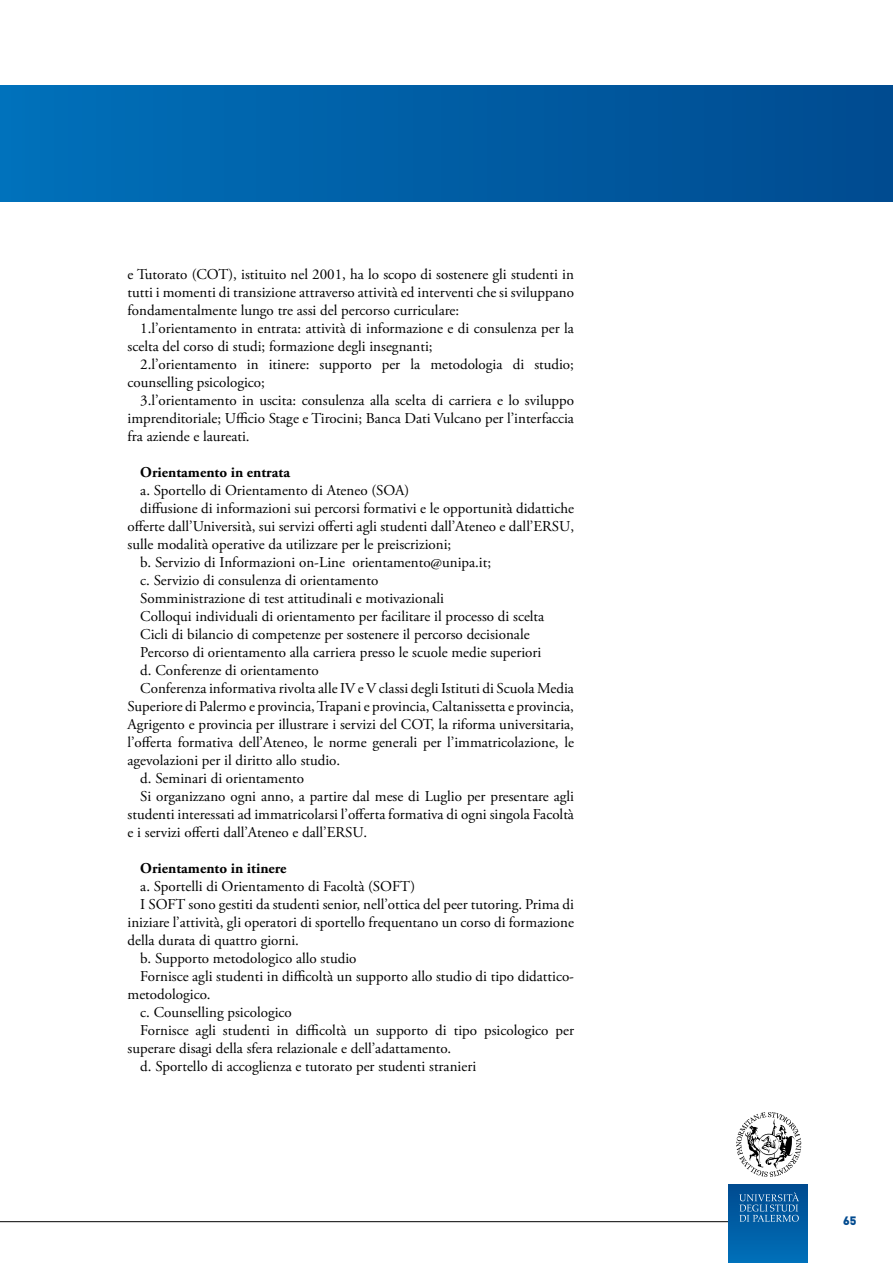
<style>
.page{position:relative;width:893px;height:1263px;background:#fff}
.page>*{position:absolute;margin:0;border:0;box-sizing:border-box;transform-origin:0 0}
.t1{font:15px/18px "Adobe Garamond Pro";color:#000;text-align:justify}
.t2{font:700 15px "Adobe Garamond Pro";color:#000}
.t3{font:900 12px "DIN Pro";color:#004a8f}
</style>
<div class="page">
<hr style="left:0;top:1221px;width:791px;height:1px;background:#000">
<div style="left:729px;top:1184px;width:79px;height:79px;background:linear-gradient(to bottom,#004a8f,#0070b9)"></div>
<svg style="left:739px;top:1192px;width:60px;height:30px;background:#2b71ab"></svg>
<svg style="left:736px;top:1112px;width:65px;height:65px"></svg>
<div style="left:0;top:85px;width:893px;height:117px;background:linear-gradient(to right,#0070ba,#004b8f)"></div>
<p class="t1" style="left:128px;top:266px;width:448px">e Tutorato (COT), istituito nel 2001, ha lo scopo di sostenere gli studenti in tutti i momenti di transizione attraverso attività ed interventi che si sviluppano fondamentalmente lungo tre assi del percorso curriculare:</p>
<p class="t1" style="left:128px;top:320px;width:448px;text-indent:13px">1.l’orientamento in entrata: attività di informazione e di consulenza per la scelta del corso di studi; formazione degli insegnanti;</p>
<p class="t1" style="left:128px;top:356px;width:448px;text-indent:13px">2.l’orientamento in itinere: supporto per la metodologia di studio; counselling psicologico;</p>
<p class="t1" style="left:128px;top:392px;width:448px;text-indent:13px">3.l’orientamento in uscita: consulenza alla scelta di carriera e lo sviluppo imprenditoriale; Ufficio Stage e Tirocini; Banca Dati Vulcano per l’interfaccia fra aziende e laureati.</p>
<p class="t2" style="left:140px;top:463px;width:151px">Orientamento in entrata</p>
<p class="t1" style="left:140px;top:482px;width:270px">a. Sportello di Orientamento di Ateneo (SOA)</p>
<p class="t1" style="left:140px;top:500px;width:435px">diffusione di informazioni sui percorsi formativi e le opportunità didattiche</p>
<p class="t1" style="left:128px;top:518px;width:448px">offerte dall’Università, sui servizi offerti agli studenti dall’Ateneo e dall’ERSU,</p>
<p class="t1" style="left:128px;top:536px;width:325px">sulle modalità operative da utilizzare per le preiscrizioni;</p>
<p class="t1" style="left:140px;top:554px;width:352px">b. Servizio di Informazioni on-Line orientamento@unipa.it;</p>
<p class="t1" style="left:140px;top:572px;width:240px">c. Servizio di consulenza di orientamento</p>
<p class="t1" style="left:140px;top:590px;width:305px">Somministrazione di test attitudinali e motivazionali</p>
<p class="t1" style="left:140px;top:608px;width:405px">Colloqui individuali di orientamento per facilitare il processo di scelta</p>
<p class="t1" style="left:140px;top:626px;width:391px">Cicli di bilancio di competenze per sostenere il percorso decisionale</p>
<p class="t1" style="left:140px;top:644px;width:403px">Percorso di orientamento alla carriera presso le scuole medie superiori</p>
<p class="t1" style="left:140px;top:662px;width:180px">d. Conferenze di orientamento</p>
<p class="t1" style="left:140px;top:680px;width:435px">Conferenza informativa rivolta alle IV e V classi degli Istituti di Scuola Media</p>
<p class="t1" style="left:128px;top:698px;width:448px">Superiore di Palermo e provincia, Trapani e provincia, Caltanissetta e provincia,</p>
<p class="t1" style="left:128px;top:716px;width:448px">Agrigento e provincia per illustrare i servizi del COT, la riforma universitaria,</p>
<p class="t1" style="left:128px;top:734px;width:448px">l’offerta formativa dell’Ateneo, le norme generali per l’immatricolazione, le</p>
<p class="t1" style="left:128px;top:752px;width:214px">agevolazioni per il diritto allo studio.</p>
<p class="t1" style="left:140px;top:770px;width:165px">d. Seminari di orientamento</p>
<p class="t1" style="left:140px;top:788px;width:435px">Si organizzano ogni anno, a partire dal mese di Luglio per presentare agli</p>
<p class="t1" style="left:128px;top:806px;width:448px">studenti interessati ad immatricolarsi l’offerta formativa di ogni singola Facoltà</p>
<p class="t1" style="left:128px;top:824px;width:241px">e i servizi offerti dall’Ateneo e dall’ERSU.</p>
<p class="t2" style="left:140px;top:859px;width:148px">Orientamento in itinere</p>
<p class="t1" style="left:140px;top:878px;width:276px">a. Sportelli di Orientamento di Facoltà (SOFT)</p>
<p class="t1" style="left:140px;top:896px;width:435px">I SOFT sono gestiti da studenti senior, nell’ottica del peer tutoring. Prima di</p>
<p class="t1" style="left:128px;top:914px;width:448px">iniziare l’attività, gli operatori di sportello frequentano un corso di formazione</p>
<p class="t1" style="left:128px;top:932px;width:173px">della durata di quattro giorni.</p>
<p class="t1" style="left:140px;top:950px;width:218px">b. Supporto metodologico allo studio</p>
<p class="t1" style="left:140px;top:968px;width:435px">Fornisce agli studenti in difficoltà un supporto allo studio di tipo didattico-</p>
<p class="t1" style="left:128px;top:986px;width:84px">metodologico.</p>
<p class="t1" style="left:140px;top:1004px;width:153px">c. Counselling psicologico</p>
<p class="t1" style="left:140px;top:1022px;width:435px">Fornisce agli studenti in difficoltà un supporto di tipo psicologico per</p>
<p class="t1" style="left:128px;top:1040px;width:325px">superare disagi della sfera relazionale e dell’adattamento.</p>
<p class="t1" style="left:140px;top:1058px;width:337px">d. Sportello di accoglienza e tutorato per studenti stranieri</p>
<p class="t3" style="left:843px;top:1212px;width:15px">65</p>
</div>
